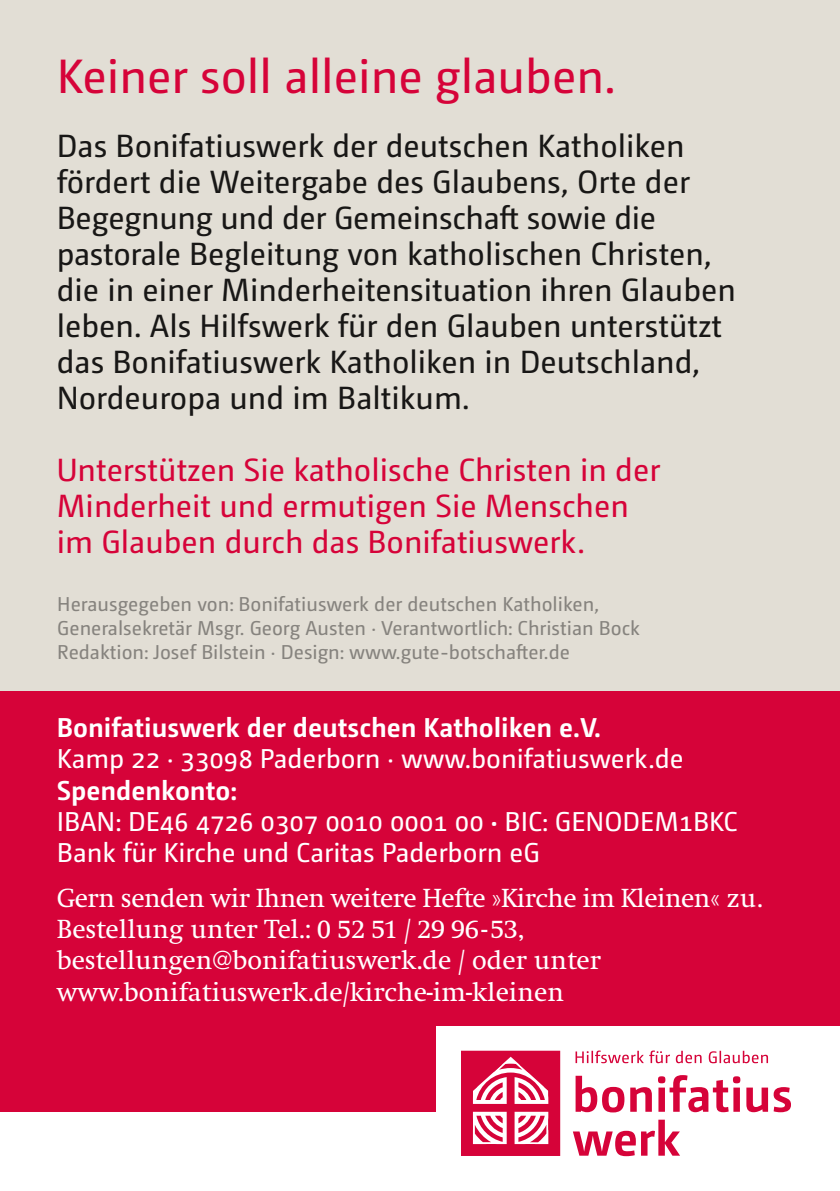
<style>
.page{position:relative;width:840px;height:1191px;background:#fff}
.page>*{position:absolute;margin:0;border:0;box-sizing:border-box;transform-origin:0 0}
.t1{font:48px "Camingo Dos Pro";color:#d60339}
.t2{font:32px/36px "Camingo Dos Pro";color:#181716}
.t3{font:32px/36px "Camingo Dos Pro";color:#d60339}
.t4{font:27.2px/31.2px "Swift";color:#fff}
.t5{font:27.2px/31.2px "Camingo Dos Pro";color:#fff}
.t6{font:700 27.2px "Camingo Dos Pro";color:#fff}
.t7{font:20px/24px "Camingo Dos Pro";color:#86837e}
.s1{font-weight:700}
</style>
<div class="page">
<div style="left:0;top:0;width:839px;height:691px;background:#e2ded5"></div>
<div style="left:0;top:691px;width:839px;height:421px;background:#d60339"></div>
<div style="left:436px;top:1026px;width:403px;height:154px;background:#fff"></div>
<svg style="left:573px;top:1119px;width:106px;height:37px"></svg>
<svg style="left:575px;top:1075px;width:215px;height:37px"></svg>
<svg style="left:575px;top:1050px;width:192px;height:13px"></svg>
<svg style="left:461px;top:1050px;width:99px;height:106px"></svg>
<h1 class="t1" style="left:57px;top:48px;width:560px">Keiner soll alleine glauben.</h1>
<p class="t2" style="left:57px;top:127px;width:680px">Das Bonifatiuswerk der deutschen Katholiken fördert die Weitergabe des Glaubens, Orte der Begegnung und der Gemeinschaft sowie die pastorale Begleitung von katholischen Christen, die in einer Minderheitensituation ihren Glauben leben. Als Hilfswerk für den Glauben unterstützt das Bonifatiuswerk Katholiken in Deutschland, Nordeuropa und im Baltikum.</p>
<p class="t3" style="left:57px;top:451px;width:604px">Unterstützen Sie katholische Christen in der<br>Minderheit und ermutigen Sie Menschen im Glauben durch das Bonifatiuswerk.</p>
<p class="t7" style="left:57px;top:591px;width:583px">Herausgegeben von: Bonifatiuswerk der deutschen Katholiken,<br>Generalsekretär Msgr. Georg Austen · Verantwortlich: Christian Bock<br>Redaktion: Josef Bilstein · Design: www.gute-botschafter.de</p>
<p class="t6" style="left:57px;top:711px;width:545px">Bonifatiuswerk der deutschen Katholiken e.V.</p>
<p class="t5" style="left:57px;top:743px;width:628px">Kamp 22 · 33098 Paderborn · www.bonifatiuswerk.de</p>
<p class="t5" style="left:57px;top:774px;width:682px"><span class="s1">Spendenkonto:<br></span>IBAN: DE46 4726 0307 0010 0001 00 <span class="s1">·</span> BIC: GENODEM1BKC<br>Bank für Kirche und Caritas Paderborn eG</p>
<p class="t4" style="left:57px;top:883px;width:707px">Gern senden wir Ihnen weitere Hefte »Kirche im Kleinen« zu.<br>Bestellung unter Tel.: 0 52 51 / 29 96-53, bestellungen@bonifatiuswerk.de / oder unter www.bonifatiuswerk.de/kirche-im-kleinen</p>
</div>
